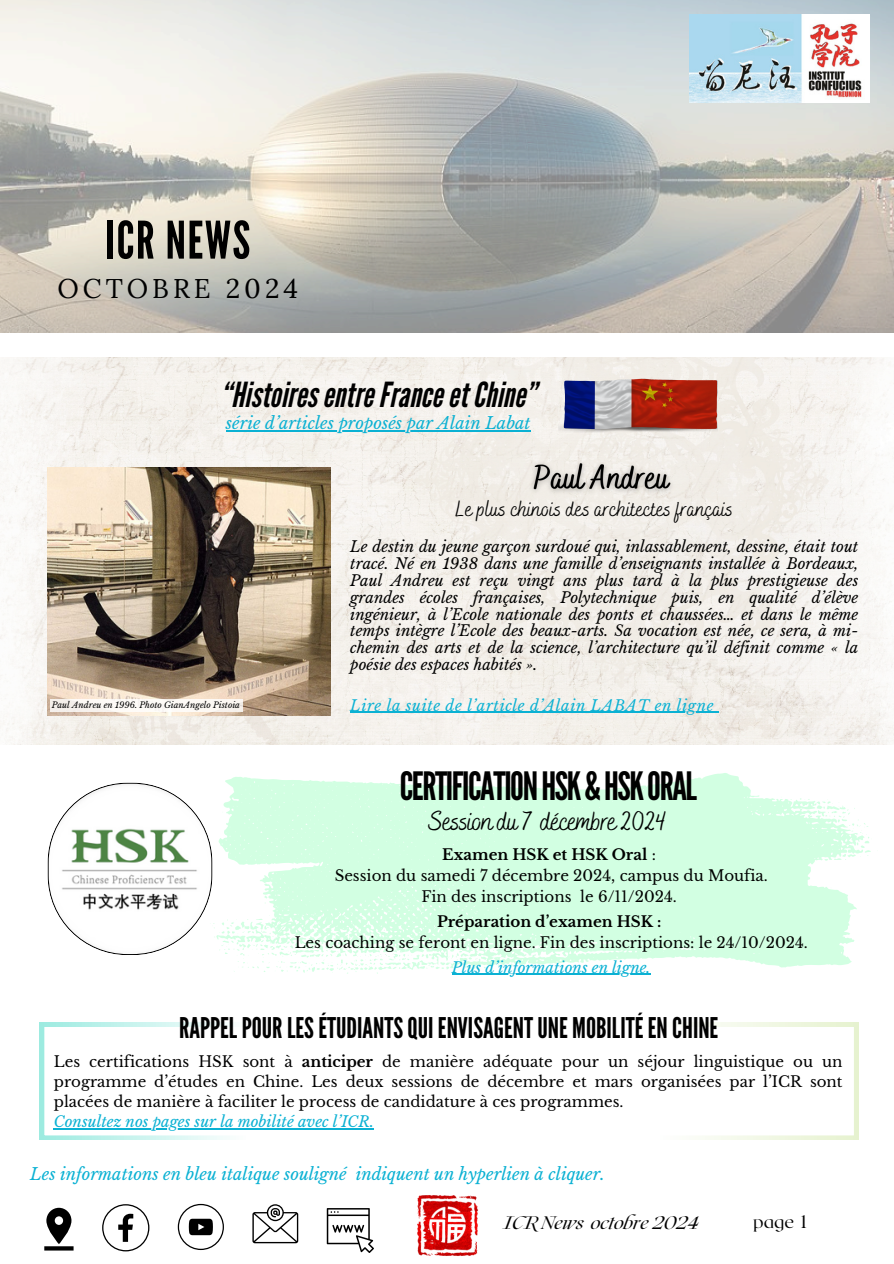
<style>
.page{position:relative;width:894px;height:1264px;background:#fff}
.page>*{position:absolute;margin:0;border:0;box-sizing:border-box;transform-origin:0 0}
.t1{font:51.6px "League Gothic";letter-spacing:.03em;color:#000}
.t2{font:39px "League Gothic";letter-spacing:-.035em;color:#000}
.t3{font:italic 34.5px "League Gothic";color:#000}
.t4{font:28.5px "League Gothic";color:#000}
.t5{font:27.3px "Bakerie Smooth";letter-spacing:-.035em;color:#000}
.t6{font:27px "Lora";letter-spacing:.145em;color:#000}
.t7{font:21.9px "Bakerie Smooth";color:#000}
.t8{font:italic 300 18px "Roxborough CF";color:#000}
.t9{font:300 18px "Roxborough CF";color:#000}
.t10{font:italic 16.5px "Libre Baskerville";color:#0bb1d3}
.t11{font:italic 15px/16.8px "Libre Baskerville";color:#000;text-align:justify}
.t12{font:15px/20.2px "Libre Baskerville";color:#000;text-align:justify}
.t13{font:italic 15px "Libre Baskerville";color:#0bb1d3}
.t14{font:700 15px "Libre Baskerville";color:#000}
.t15{font:italic 15px "Libre Baskerville";letter-spacing:.04em;color:#0bb1d3}
.t16{font:italic 8.4px "Libre Baskerville";color:#000}
.s1{font-weight:400}
.s2{font-weight:700}
</style>
<div class="page">
<svg style="left:102px;top:1204px;width:47px;height:47px"></svg>
<svg style="left:327px;top:1208px;width:47px;height:44px"></svg>
<svg style="left:178px;top:1203px;width:46px;height:46px"></svg>
<svg style="left:44px;top:1207px;width:30px;height:43px"></svg>
<svg style="left:252px;top:1204px;width:46px;height:39px"></svg>
<img style="left:0;top:0;width:893px;height:332px">
<img style="left:689px;top:15px;width:180px;height:87px">
<img style="left:417px;top:1195px;width:61px;height:61px">
<img style="left:0;top:357px;width:893px;height:387px">
<hr style="left:226px;top:430px;width:304px;height:1px;background:#0bb1d3">
<img style="left:558px;top:376px;width:159px;height:57px">
<img style="left:48px;top:467px;width:282px;height:248px">
<div style="left:50px;top:699px;width:193px;height:13px;background:#fdf9f4"></div>
<svg style="left:48px;top:782px;width:162px;height:172px"></svg>
<svg style="left:210px;top:773px;width:661px;height:200px;fill:#d2ffe2"></svg>
<img style="left:524px;top:456px;width:155px;height:46px">
<hr style="left:350px;top:712px;width:364px;height:1px;background:#0bb1d3">
<hr style="left:452px;top:973px;width:198px;height:2px;background:#0bb1d3">
<svg style="left:40px;top:1022px;width:818px;height:117px"></svg>
<hr style="left:54px;top:1128px;width:320px;height:1px;background:#0bb1d3">
<h6 class="t1" style="left:105px;top:210px;width:146px">ICR NEWS</h6>
<p class="t6" style="left:57px;top:271px;width:242px">OCTOBRE 2024</p>
<h1 class="t3" style="left:220px;top:375px;width:317px">“HistoiresentreFranceetChine”</h1>
<h4 class="t10" style="left:226px;top:413px;width:306px">série d’articles proposés par Alain Labat</h4>
<p class="t7" style="left:455px;top:496px;width:279px">Le plus chinois des architectes français</p>
<p class="t16" style="left:52px;top:699px;width:190px">Paul Andreu en 1996. Photo GianAngelo Pistoia</p>
<p class="t11" style="left:350px;top:538px;width:509px">Le destin du jeune garçon surdoué qui, inlassablement, dessine, était tout tracé. Né en 1938 dans une famille d’enseignants installée à Bordeaux, Paul Andreu est reçu vingt ans plus tard à la plus prestigieuse des grandes écoles françaises, Polytechnique puis, en qualité d’élève ingénieur, à l’Ecole nationale des ponts et chaussées… et dans le même temps intègre l’Ecole des beaux-arts. Sa vocation est née, ce sera, à mi&shy;chemin des arts et de la science, l’architecture qu’il définit comme « la poésie des espaces habités ».</p>
<p class="t15" style="left:350px;top:696px;width:364px">Lire la suite de l’article d’Alain LABAT en ligne</p>
<h2 class="t2" style="left:399px;top:764px;width:299px">CERTIFICATIONHSK&amp;HSKORAL</h2>
<h3 class="t5" style="left:429px;top:804px;width:240px">Session du 7 décembre 2024</h3>
<p class="t14" style="left:442px;top:845px;width:215px">Examen HSK et HSK Oral <span class="s1">:</span></p>
<p class="t12" style="left:334px;top:865px;width:434px">Session du samedi 7 décembre 2024, campus du Moufia.</p>
<p class="t12" style="left:421px;top:886px;width:257px">Fin des inscriptions le 6/11/2024.</p>
<p class="t14" style="left:437px;top:912px;width:226px">Préparation d’examen HSK :</p>
<p class="t12" style="left:294px;top:932px;width:514px">Les coaching se feront en ligne. Fin des inscriptions: le 24/10/2024.</p>
<h4 class="t13" style="left:452px;top:958px;width:200px">Plus d’informations en ligne.</h4>
<p class="t4" style="left:179px;top:1011px;width:540px">RAPPELPOURLESÉTUDIANTSQUI ENVISAGENTUNE MOBILITÉ ENCHINE</p>
<p class="t12" style="left:54px;top:1051px;width:790px">Les certifications HSK sont à <span class="s2">anticiper</span> de manière adéquate pour un séjour linguistique ou un programme d’études en Chine. Les deux sessions de décembre et mars organisées par l’ICR sont placées de manière à faciliter le process de candidature à ces programmes.</p>
<p class="t13" style="left:54px;top:1112px;width:321px">Consultez nos pages sur la mobilité avec l’ICR.</p>
<p class="t10" style="left:30px;top:1163px;width:576px">Les informations en bleu italique souligné indiquent un hyperlien à cliquer.</p>
<p class="t8" style="left:503px;top:1211px;width:196px">ICR News octobre 2024</p>
<p class="t9" style="left:753px;top:1210px;width:55px">page 1</p>
</div>
